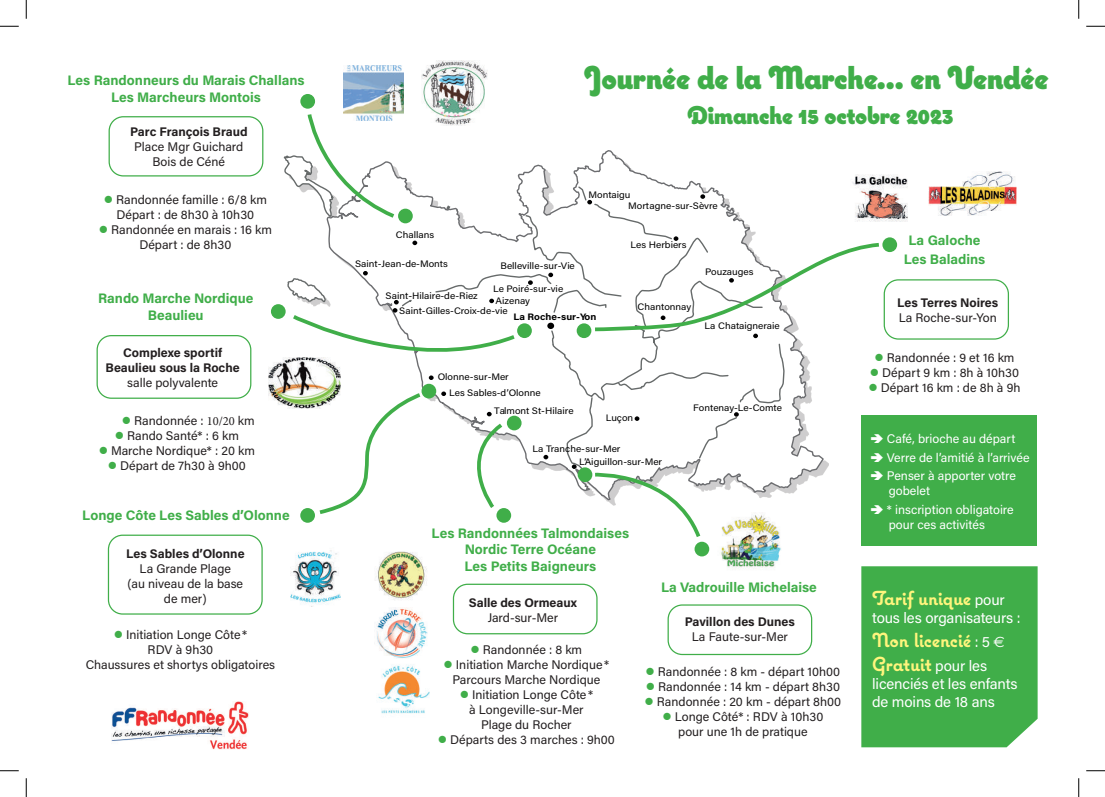
<style>
.page{position:relative;width:1105px;height:797px;background:#fff}
.page>*{position:absolute;margin:0;border:0;box-sizing:border-box;transform-origin:0 0}
.t1{font:900 32.5px "Coquette";color:#40ae49}
.t2{font:900 25.25px "Coquette";color:#40ae49}
.t3{font:700 20px/24px "Coquette";letter-spacing:-.01em;color:#fff57d}
.t4{font:15px/18px "Acumin Pro";letter-spacing:-.01em;color:#fff}
.t5{font:700 13.75px/16.5px "Acumin Pro";color:#40ae49;text-align:center}
.t6{font:12.5px/15px "Acumin Pro";color:#231f20;text-align:center}
.t7{font:700 12.5px/15px "Acumin Pro";color:#231f20;text-align:center}
.t8{font:12.5px/18.5px "Acumin Pro";color:#fff}
.t9{font:9.38px/15.6px "Acumin Pro";color:#000001;scale:1.07 1}
.t10{font:700 9.38px "Acumin Pro";color:#000001;scale:1.07 1}
.s1{color:#40ae49}
.s2{font-family:"Minion Pro"}
.s3{font-family:"Acumin Pro";font-weight:400;font-size:15px;color:#fff}
.s4{font-family:"Euro Sans";font-weight:400;font-size:15px;color:#fff}
</style>
<div class="page">
<div style="left:667px;top:604px;width:145px;height:51px;border:1px solid #40ae49;border-radius:14px"></div>
<div style="left:108px;top:534px;width:155px;height:80px;border:1px solid #40ae49;border-radius:14px"></div>
<div style="left:109px;top:116px;width:154px;height:60px;border:1px solid #40ae49;border-radius:14px"></div>
<img style="left:268px;top:362px;width:14px;height:43px">
<img style="left:721px;top:541px;width:60px;height:28px">
<img style="left:883px;top:174px;width:25px;height:48px">
<img style="left:928px;top:172px;width:88px;height:43px">
<img style="left:375px;top:551px;width:52px;height:49px">
<img style="left:376px;top:607px;width:51px;height:51px">
<img style="left:378px;top:664px;width:52px;height:50px">
<img style="left:291px;top:550px;width:49px;height:57px">
<svg style="left:343px;top:65px;width:61px;height:46px"></svg>
<img style="left:344px;top:66px;width:59px;height:45px">
<img style="left:422px;top:60px;width:65px;height:51px">
<div style="left:861px;top:566px;width:176px;height:181px;background:#40ae49"></div>
<img style="left:112px;top:701px;width:137px;height:48px">
<div style="left:300px;top:94px;width:15px;height:15px;background:#40ae49;border-radius:50%"></div>
<div style="left:882px;top:237px;width:15px;height:15px;background:#40ae49;border-radius:50%"></div>
<div style="left:271px;top:304px;width:15px;height:15px;background:#40ae49;border-radius:50%"></div>
<div style="left:694px;top:541px;width:15px;height:15px;background:#40ae49;border-radius:50%"></div>
<div style="left:97px;top:335px;width:154px;height:64px;border:1px solid #40ae49;border-radius:14px"></div>
<div style="left:453px;top:583px;width:145px;height:51px;border:1px solid #40ae49;border-radius:14px"></div>
<div style="left:884px;top:279px;width:125px;height:60px;border:1px solid #40ae49;border-radius:14px"></div>
<div style="left:862px;top:415px;width:175px;height:130px;background:#40ae49"></div>
<svg style="left:0;top:25px;width:19px;height:2px"></svg>
<svg style="left:1086px;top:25px;width:19px;height:2px"></svg>
<svg style="left:0;top:770px;width:19px;height:1px"></svg>
<svg style="left:1086px;top:770px;width:19px;height:1px"></svg>
<svg style="left:25px;top:0;width:2px;height:19px"></svg>
<svg style="left:25px;top:778px;width:2px;height:19px"></svg>
<svg style="left:1078px;top:0;width:1px;height:19px"></svg>
<svg style="left:1078px;top:778px;width:1px;height:19px"></svg>
<svg style="left:282px;top:111px;width:601px;height:430px"></svg>
<p class="t5" style="left:67px;top:72px;width:239px">Les Randonneurs du Marais Challans<br>Les Marcheurs Montois</p>
<p class="t7" style="left:130px;top:123px;width:119px">Parc François Braud</p>
<p class="t6" style="left:134px;top:138px;width:111px">Place Mgr Guichard<br>Bois de Céné</p>
<p class="t6" style="left:104px;top:191px;width:165px"><span class="s1">●</span> Randonnée famille : 6/8 km<br>Départ : de 8h30 à 10h30</p>
<p class="t6" style="left:99px;top:221px;width:174px"><span class="s1">●</span> Randonnée en marais : 16 km<br>Départ : de 8h30</p>
<p class="t5" style="left:98px;top:289px;width:157px">Rando Marche Nordique<br>Beaulieu</p>
<p class="t7" style="left:106px;top:345px;width:136px">Complexe sportif<br>Beaulieu sous la Roche</p>
<p class="t6" style="left:127px;top:375px;width:92px">salle polyvalente</p>
<p class="t6" style="left:122px;top:412px;width:134px"><span class="s1">●</span> Randonnée : <span class="s2">10/20</span> km</p>
<p class="t6" style="left:115px;top:427px;width:126px"><span class="s1">●</span> Rando Santé* : 6 km</p>
<p class="t6" style="left:99px;top:442px;width:158px"><span class="s1">●</span> Marche Nordique* : 20 km</p>
<p class="t6" style="left:108px;top:457px;width:140px"><span class="s1">●</span> Départ de 7h30 à 9h00</p>
<p class="t5" style="left:82px;top:506px;width:209px">Longe Côte Les Sables d’Olonne</p>
<p class="t7" style="left:126px;top:545px;width:120px">Les Sables d’Olonne</p>
<p class="t6" style="left:127px;top:560px;width:117px">La Grande Plage<br>(au niveau de la base de mer)</p>
<p class="t6" style="left:86px;top:626px;width:191px"><span class="s1">●</span> Initiation Longe Côte*<br>RDV à 9h30<br>Chaussures et shortys obligatoires</p>
<h1 class="t1" style="left:584px;top:57px;width:466px">Journée de la Marche... en Vendée</h1>
<h2 class="t2" style="left:687px;top:99px;width:268px">Dimanche 15 octobre 2023</h2>
<p class="t9" style="left:628px;top:189px;width:85px;line-height:11.1px;text-indent:-40px">Montaigu<br>Mortagne-sur-Sèvre</p>
<p class="t9" style="left:631px;top:236px;width:54px">Les Herbiers</p>
<p class="t9" style="left:705px;top:263px;width:47px">Pouzauges</p>
<p class="t9" style="left:637px;top:299px;width:52px">Chantonnay</p>
<p class="t9" style="left:704px;top:317px;width:72px">La Chataigneraie</p>
<p class="t9" style="left:396px;top:226px;width:37px">Challans</p>
<p class="t9" style="left:355px;top:255px;width:88px">Saint-Jean-de-Monts</p>
<p class="t9" style="left:399px;top:287px;width:103px;text-indent:-14px">Saint-Hilaire-de-Riez<br>Saint-Gilles-Croix-de-vie</p>
<p class="t9" style="left:500px;top:257px;width:71px">Belleville-sur-Vie</p>
<p class="t9" style="left:493px;top:280px;width:67px">Le Poiré-sur-vie</p>
<p class="t9" style="left:496px;top:292px;width:34px">Aizenay</p>
<p class="t10" style="left:513px;top:310px;width:79px">La Roche-sur-Yon</p>
<p class="t9" style="left:438px;top:369px;width:68px">Olonne-sur-Mer</p>
<p class="t9" style="left:494px;top:402px;width:76px">Talmont St-Hilaire</p>
<p class="t9" style="left:449px;top:385px;width:87px">Les Sables-d’Olonne</p>
<p class="t9" style="left:606px;top:410px;width:27px">Luçon</p>
<p class="t9" style="left:532px;top:441px;width:83px">La Tranche-sur-Mer</p>
<p class="t9" style="left:579px;top:453px;width:79px">L’Aiguillon-sur-Mer</p>
<p class="t5" style="left:432px;top:524px;width:199px">Les Randonnées Talmondaises<br>Nordic Terre Océane<br>Les Petits Baigneurs</p>
<p class="t9" style="left:693px;top:399px;width:84px">Fontenay-Le-Comte</p>
<p class="t7" style="left:469px;top:595px;width:110px">Salle des Ormeaux</p>
<p class="t6" style="left:488px;top:610px;width:72px">Jard-sur-Mer</p>
<p class="t6" style="left:470px;top:642px;width:113px"><span class="s1">●</span> Randonnée : 8 km</p>
<p class="t6" style="left:444px;top:657px;width:167px"><span class="s1">●</span> Initiation Marche Nordique*<br>Parcours Marche Nordique</p>
<p class="t6" style="left:460px;top:687px;width:135px"><span class="s1">●</span> Initiation Longe Côte* à Longeville-sur-Mer<br>Plage du Rocher</p>
<p class="t6" style="left:438px;top:732px;width:179px"><span class="s1">●</span> Départs des 3 marches : 9h00</p>
<p class="t5" style="left:661px;top:578px;width:157px">La Vadrouille Michelaise</p>
<p class="t7" style="left:685px;top:613px;width:112px">Pavillon des Dunes</p>
<p class="t6" style="left:692px;top:628px;width:98px">La Faute-sur-Mer</p>
<p class="t6" style="left:645px;top:663px;width:196px"><span class="s1">●</span> Randonnée : 8 km - départ 10h00</p>
<p class="t6" style="left:646px;top:678px;width:196px"><span class="s1">●</span> Randonnée : 14 km - départ 8h30</p>
<p class="t6" style="left:644px;top:693px;width:198px"><span class="s1">●</span> Randonnée : 20 km - départ 8h00</p>
<p class="t6" style="left:662px;top:708px;width:163px"><span class="s1">●</span> Longe Côté* : RDV à 10h30 pour une 1h de pratique</p>
<p class="t5" style="left:904px;top:230px;width:83px;line-height:18.8px">La Galoche<br>Les Baladins</p>
<p class="t7" style="left:897px;top:294px;width:103px">Les Terres Noires</p>
<p class="t6" style="left:899px;top:309px;width:100px">La Roche-sur-Yon</p>
<p class="t6" style="left:874px;top:349px;width:141px"><span class="s1">●</span> Randonnée : 9 et 16 km</p>
<p class="t6" style="left:870px;top:364px;width:151px"><span class="s1">●</span> Départ 9 km : 8h à 10h30</p>
<p class="t6" style="left:868px;top:379px;width:154px"><span class="s1">●</span> Départ 16 km : de 8h à 9h</p>
<p class="t8" style="left:887px;top:429px;width:144px">Café, brioche au départ<br>Verre de l’amitié à l’arrivée<br>Penser à apporter votre</p>
<p class="t8" style="left:887px;top:481px;width:128px">gobelet<br>* inscription obligatoire</p>
<p class="t8" style="left:889px;top:514px;width:98px">pour ces activités</p>
<h3 class="t3" style="left:872px;top:586px;width:134px">Tarif unique <span class="s3">pour</span></h3>
<p class="t4" style="left:872px;top:608px;width:150px">tous les organisateurs :</p>
<h3 class="t3" style="left:872px;top:628px;width:134px">Non licencié <span class="s3">: 5</span> <span class="s4">e<br></span>Gratuit <span class="s3">pour les</span></h3>
<p class="t4" style="left:872px;top:674px;width:147px">licenciés et les enfants de moins de 18 ans</p>
</div>
